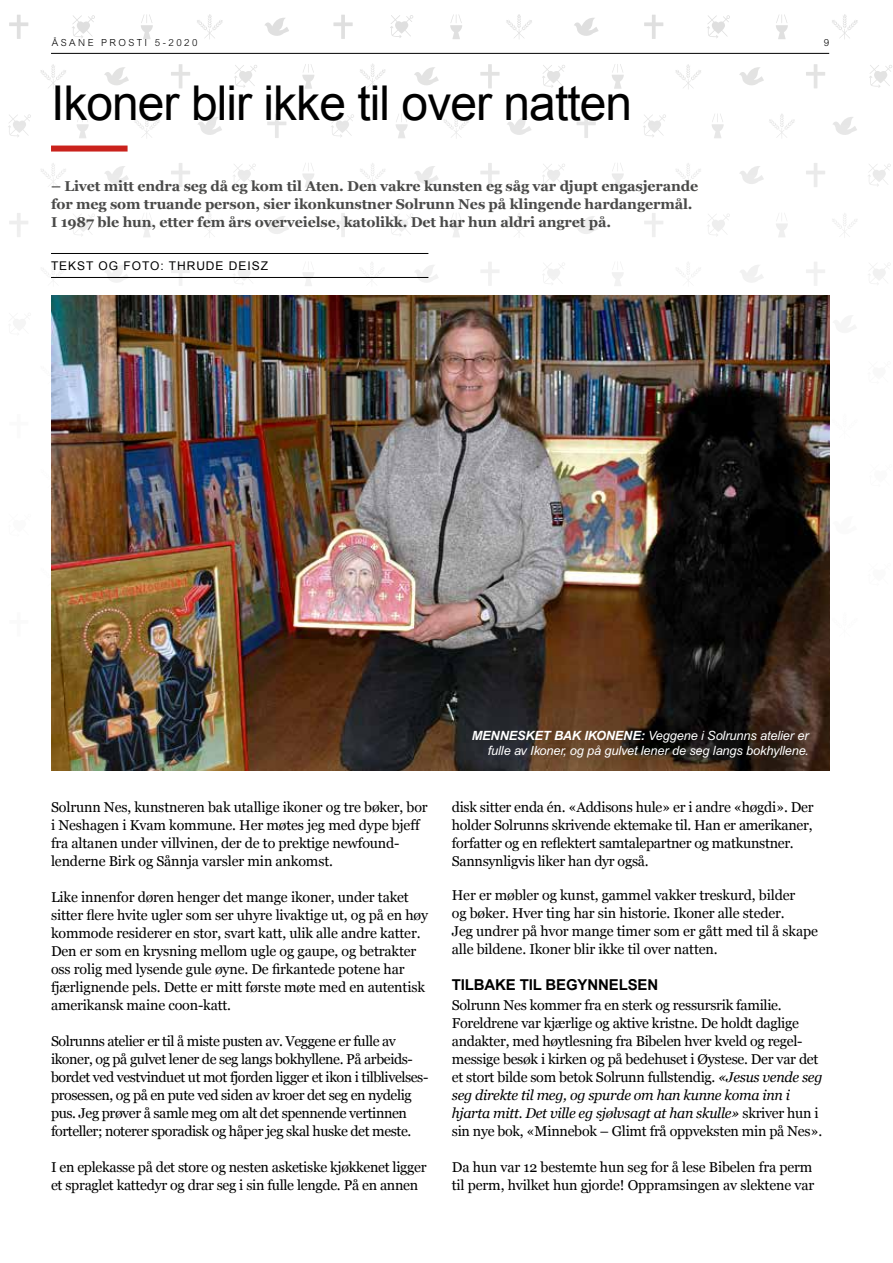
<style>
.page{position:relative;width:893px;height:1263px;background:#fff}
.page>*{position:absolute;margin:0;border:0;box-sizing:border-box;transform-origin:0 0}
.t1{font:48px "Arial";letter-spacing:-.02em;color:#000}
.t2{font:700 15px "Arial";letter-spacing:-.01em;color:#000}
.t3{font:14.25px/18px "Georgia";letter-spacing:-.02em;color:#000}
.t4{font:700 14.25px/18px "Georgia";letter-spacing:-.01em;color:#4a4a49}
.t5{font:italic 12.75px/15px "Arial";letter-spacing:-.01em;color:#fff;text-align:right}
.t6{font:12px "Arial";letter-spacing:.08em;color:#000}
.t7{font:300 9.75px "Arial";letter-spacing:.25em;color:#000}
.s1{font-weight:700}
.s2{font-style:italic}
</style>
<div class="page">
<svg style="left:9px;top:15px;width:19px;height:24px"></svg>
<svg style="left:141px;top:14px;width:12px;height:25px"></svg>
<svg style="left:333px;top:15px;width:20px;height:24px"></svg>
<svg style="left:171px;top:64px;width:19px;height:24px"></svg>
<svg style="left:302px;top:64px;width:12px;height:25px"></svg>
<svg style="left:267px;top:114px;width:19px;height:24px"></svg>
<svg style="left:396px;top:114px;width:12px;height:24px"></svg>
<svg style="left:77px;top:114px;width:12px;height:24px"></svg>
<svg style="left:171px;top:163px;width:19px;height:24px"></svg>
<svg style="left:302px;top:163px;width:12px;height:24px"></svg>
<svg style="left:9px;top:213px;width:19px;height:24px"></svg>
<svg style="left:141px;top:213px;width:12px;height:24px"></svg>
<svg style="left:334px;top:213px;width:19px;height:24px"></svg>
<svg style="left:171px;top:262px;width:19px;height:24px"></svg>
<svg style="left:303px;top:263px;width:11px;height:23px"></svg>
<svg style="left:265px;top:18px;width:24px;height:18px"></svg>
<svg style="left:414px;top:67px;width:25px;height:18px"></svg>
<svg style="left:104px;top:67px;width:25px;height:18px"></svg>
<svg style="left:198px;top:117px;width:24px;height:18px"></svg>
<svg style="left:104px;top:166px;width:25px;height:18px"></svg>
<svg style="left:414px;top:166px;width:25px;height:18px"></svg>
<svg style="left:265px;top:216px;width:24px;height:18px"></svg>
<svg style="left:105px;top:265px;width:24px;height:18px"></svg>
<svg style="left:415px;top:265px;width:23px;height:18px"></svg>
<svg style="left:72px;top:214px;width:23px;height:22px"></svg>
<svg style="left:391px;top:213px;width:22px;height:23px"></svg>
<svg style="left:331px;top:114px;width:23px;height:23px"></svg>
<svg style="left:8px;top:114px;width:23px;height:23px"></svg>
<svg style="left:72px;top:15px;width:23px;height:23px"></svg>
<svg style="left:390px;top:15px;width:23px;height:23px"></svg>
<svg style="left:233px;top:263px;width:23px;height:21px"></svg>
<svg style="left:233px;top:164px;width:23px;height:23px"></svg>
<svg style="left:234px;top:65px;width:23px;height:23px"></svg>
<svg style="left:450px;top:14px;width:12px;height:25px"></svg>
<svg style="left:480px;top:64px;width:20px;height:24px"></svg>
<svg style="left:612px;top:64px;width:12px;height:25px"></svg>
<svg style="left:577px;top:114px;width:19px;height:24px"></svg>
<svg style="left:480px;top:163px;width:20px;height:24px"></svg>
<svg style="left:612px;top:163px;width:12px;height:24px"></svg>
<svg style="left:450px;top:213px;width:12px;height:24px"></svg>
<svg style="left:481px;top:262px;width:18px;height:24px"></svg>
<svg style="left:612px;top:263px;width:11px;height:23px"></svg>
<svg style="left:574px;top:18px;width:25px;height:18px"></svg>
<svg style="left:507px;top:117px;width:24px;height:18px"></svg>
<svg style="left:574px;top:216px;width:24px;height:18px"></svg>
<svg style="left:543px;top:263px;width:22px;height:22px"></svg>
<svg style="left:543px;top:164px;width:22px;height:22px"></svg>
<svg style="left:542px;top:65px;width:23px;height:23px"></svg>
<svg style="left:361px;top:262px;width:22px;height:19px"></svg>
<svg style="left:42px;top:262px;width:24px;height:19px"></svg>
<svg style="left:507px;top:213px;width:25px;height:20px"></svg>
<svg style="left:197px;top:213px;width:25px;height:24px"></svg>
<svg style="left:41px;top:163px;width:25px;height:25px"></svg>
<svg style="left:360px;top:163px;width:25px;height:25px"></svg>
<svg style="left:443px;top:114px;width:26px;height:24px"></svg>
<svg style="left:134px;top:114px;width:26px;height:24px"></svg>
<svg style="left:40px;top:64px;width:26px;height:25px"></svg>
<svg style="left:360px;top:63px;width:26px;height:26px"></svg>
<svg style="left:506px;top:14px;width:26px;height:25px"></svg>
<svg style="left:197px;top:14px;width:26px;height:25px"></svg>
<svg style="left:644px;top:15px;width:19px;height:24px"></svg>
<svg style="left:776px;top:14px;width:12px;height:25px"></svg>
<svg style="left:806px;top:64px;width:19px;height:24px"></svg>
<svg style="left:712px;top:114px;width:12px;height:24px"></svg>
<svg style="left:806px;top:163px;width:19px;height:24px"></svg>
<svg style="left:644px;top:213px;width:19px;height:24px"></svg>
<svg style="left:776px;top:213px;width:12px;height:24px"></svg>
<svg style="left:806px;top:262px;width:19px;height:24px"></svg>
<svg style="left:739px;top:67px;width:25px;height:18px"></svg>
<svg style="left:833px;top:117px;width:24px;height:18px"></svg>
<svg style="left:739px;top:166px;width:25px;height:18px"></svg>
<svg style="left:740px;top:265px;width:24px;height:18px"></svg>
<svg style="left:844px;top:316px;width:8px;height:4px"></svg>
<svg style="left:707px;top:214px;width:23px;height:22px"></svg>
<svg style="left:643px;top:114px;width:23px;height:23px"></svg>
<svg style="left:707px;top:15px;width:23px;height:23px"></svg>
<svg style="left:868px;top:263px;width:23px;height:21px"></svg>
<svg style="left:868px;top:164px;width:23px;height:23px"></svg>
<svg style="left:869px;top:65px;width:23px;height:23px"></svg>
<svg style="left:677px;top:262px;width:24px;height:19px"></svg>
<svg style="left:832px;top:213px;width:25px;height:24px"></svg>
<svg style="left:676px;top:163px;width:25px;height:25px"></svg>
<svg style="left:769px;top:114px;width:26px;height:24px"></svg>
<svg style="left:675px;top:64px;width:26px;height:25px"></svg>
<svg style="left:832px;top:14px;width:26px;height:25px"></svg>
<div style="left:51px;top:146px;width:77px;height:6px;background:#ca221c"></div>
<hr style="left:51px;top:253px;width:377px;height:1px;background:#000">
<hr style="left:51px;top:277px;width:377px;height:1px;background:#000">
<img style="left:51px;top:295px;width:778px;height:476px">
<hr style="left:51px;top:53px;width:778px;height:1px;background:#000">
<p class="t7" style="left:52px;top:37px;width:147px">ÅSANE PROSTI 5-2020</p>
<p class="t7" style="left:824px;top:37px;width:7px">9</p>
<h1 class="t1" style="left:51px;top:72px;width:583px">Ikoner blir ikke til over natten</h1>
<p class="t4" style="left:51px;top:176px;width:649px">– Livet mitt endra seg då eg kom til Aten. Den vakre kunsten eg såg var djupt engasjerande for meg som truande person, sier ikonkunstner Solrunn Nes på klingende hardangermål.<br>I 1987 ble hun, etter fem års overveielse, katolikk. Det har hun aldri angret på.</p>
<p class="t6" style="left:51px;top:258px;width:218px">TEKST OG FOTO: THRUDE DEISZ</p>
<p class="t3" style="left:51px;top:798px;width:378px">Solrunn Nes, kunstneren bak utallige ikoner og tre bøker, bor i Neshagen i Kvam kommune. Her møtes jeg med dype bjeff fra altanen under villvinen, der de to prektige newfound&shy;lenderne Birk og Sånnja varsler min ankomst.</p>
<p class="t3" style="left:51px;top:888px;width:379px">Like innenfor døren henger det mange ikoner, under taket sitter flere hvite ugler som ser uhyre livaktige ut, og på en høy kommode residerer en stor, svart katt, ulik alle andre katter.<br>Den er som en krysning mellom ugle og gaupe, og betrakter oss rolig med lysende gule øyne. De firkantede potene har fjærlignende pels. Dette er mitt første møte med en autentisk amerikansk maine coon-katt.</p>
<p class="t3" style="left:51px;top:1032px;width:379px">Solrunns atelier er til å miste pusten av. Veggene er fulle av ikoner, og på gulvet lener de seg langs bokhyllene. På arbeids&shy;bordet ved vestvinduet ut mot fjorden ligger et ikon i tilblivelses&shy;prosessen, og på en pute ved siden av kroer det seg en nydelig pus. Jeg prøver å samle meg om alt det spennende vertinnen forteller; noterer sporadisk og håper jeg skal huske det meste.</p>
<p class="t3" style="left:51px;top:1158px;width:377px">I en eplekasse på det store og nesten asketiske kjøkkenet ligger et spraglet kattedyr og drar seg i sin fulle lengde. På en annen</p>
<p class="t5" style="left:472px;top:727px;width:338px"><span class="s1">MENNESKET BAK IKONENE:</span> Veggene i Solrunns atelier er fulle av Ikoner, og på gulvet lener de seg langs bokhyllene.</p>
<p class="t3" style="left:452px;top:798px;width:363px">disk sitter enda én. «Addisons hule» er i andre «høgdi». Der holder Solrunns skrivende ektemake til. Han er amerikaner, forfatter og en reflektert samtalepartner og matkunstner.<br>Sannsynligvis liker han dyr også.</p>
<p class="t3" style="left:452px;top:886px;width:368px">Her er møbler og kunst, gammel vakker treskurd, bilder<br>og bøker. Hver ting har sin historie. Ikoner alle steder.<br>Jeg undrer på hvor mange timer som er gått med til å skape alle bildene. Ikoner blir ikke til over natten.</p>
<p class="t2" style="left:452px;top:975px;width:208px">TILBAKE TIL BEGYNNELSEN</p>
<p class="t3" style="left:452px;top:996px;width:372px">Solrunn Nes kommer fra en sterk og ressursrik familie.<br>Foreldrene var kjærlige og aktive kristne. De holdt daglige andakter, med høytlesning fra Bibelen hver kveld og regel&shy;messige besøk i kirken og på bedehuset i Øystese. Der var det et stort bilde som betok Solrunn fullstendig. <span class="s2">«Jesus vende seg seg direkte til meg, og spurde om han kunne koma inn i hjarta mitt. Det ville eg sjølvsagt at han skulle»</span> skriver hun i sin nye bok, «Minnebok – Glimt frå oppveksten min på Nes».</p>
<p class="t3" style="left:452px;top:1158px;width:364px">Da hun var 12 bestemte hun seg for å lese Bibelen fra perm til perm, hvilket hun gjorde! Oppramsingen av slektene var</p>
</div>
